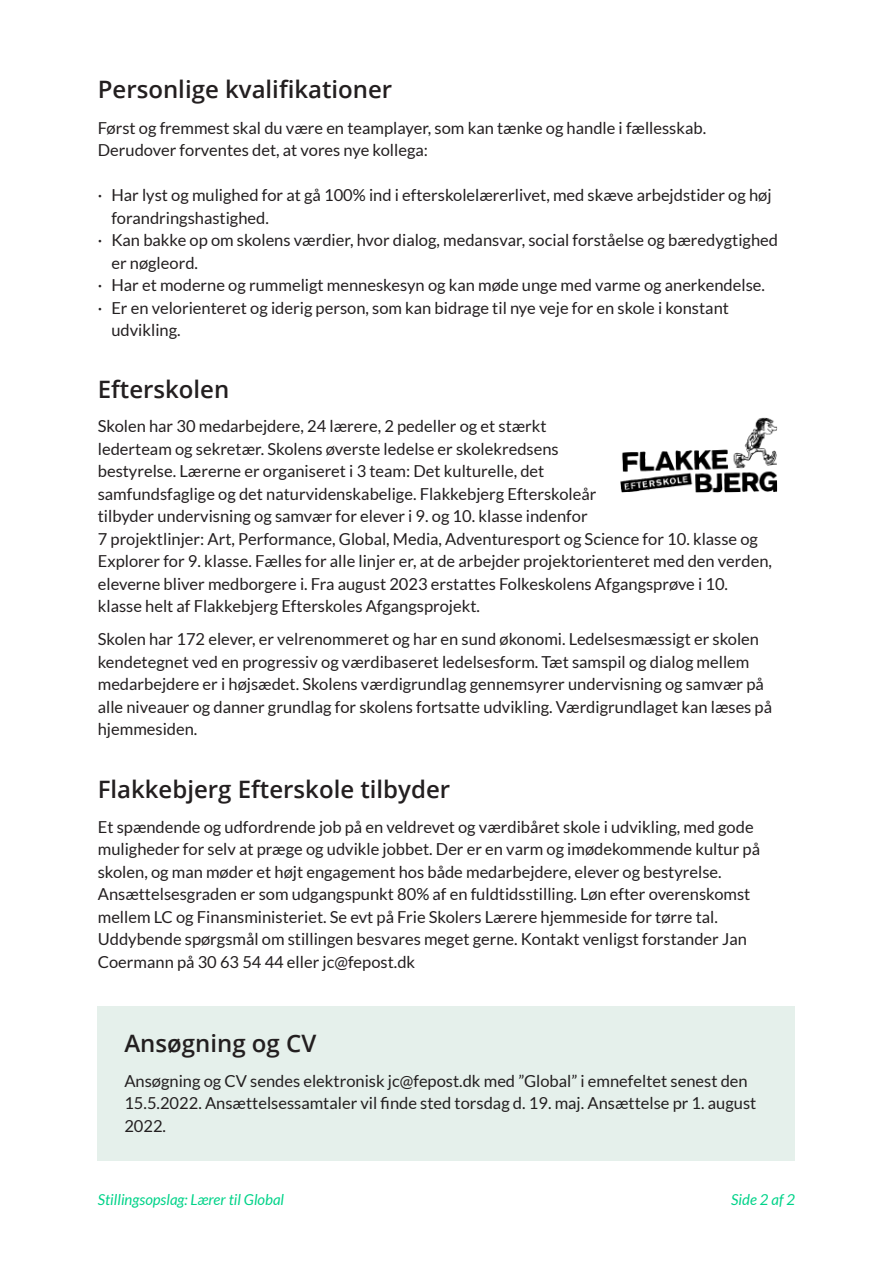
<style>
.page{position:relative;width:893px;height:1263px;background:#fff}
.page>*{position:absolute;margin:0;border:0;box-sizing:border-box;transform-origin:0 0}
.t1{font:600 24px "Open Sans";color:#231f20}
.t2{font:16.5px/22.5px "Lato";color:#231f20}
.t3{font:italic 15px "Lato";color:#00d389}
</style>
<div class="page">
<svg style="left:620px;top:417px;width:158px;height:76px"></svg>
<div style="left:98px;top:1006px;width:697px;height:155px;background:#e5f0eb"></div>
<p class="t1" style="left:98px;top:73px;width:296px">Personlige kvalifikationer</p>
<p class="t2" style="left:98px;top:117px;width:610px">Først og fremmest skal du være en teamplayer, som kan tænke og handle i fællesskab.</p>
<p class="t2" style="left:98px;top:139px;width:332px">Derudover forventes det, at vores nye kollega:</p>
<p class="t2" style="left:98px;top:184px;width:6px">·</p>
<p class="t2" style="left:111px;top:184px;width:662px">Har lyst og mulighed for at gå 100% ind i efterskolelærerlivet, med skæve arbejdstider og høj forandringshastighed.</p>
<p class="t2" style="left:111px;top:229px;width:668px">Kan bakke op om skolens værdier, hvor dialog, medansvar, social forståelse og bæredygtighed er nøgleord.</p>
<p class="t2" style="left:111px;top:274px;width:655px">Har et moderne og rummeligt menneskesyn og kan møde unge med varme og anerkendelse.</p>
<p class="t2" style="left:111px;top:296px;width:619px">Er en velorienteret og iderig person, som kan bidrage til nye veje for en skole i konstant udvikling.</p>
<p class="t2" style="left:98px;top:229px;width:6px">·</p>
<p class="t2" style="left:98px;top:274px;width:6px">·</p>
<p class="t2" style="left:98px;top:296px;width:6px">·</p>
<p class="t1" style="left:98px;top:373px;width:133px">Efterskolen</p>
<p class="t2" style="left:98px;top:415px;width:676px">Skolen har 30 medarbejdere, 24 lærere, 2 pedeller og et stærkt<br>lederteam og sekretær. Skolens øverste ledelse er skolekredsens<br>bestyrelse. Lærerne er organiseret i 3 team: Det kulturelle, det<br>samfundsfaglige og det naturvidenskabelige. Flakkebjerg Efterskoleår<br>tilbyder undervisning og samvær for elever i 9. og 10. klasse indenfor<br>7 projektlinjer: Art, Performance, Global, Media, Adventuresport og Science for 10. klasse og Explorer for 9. klasse. Fælles for alle linjer er, at de arbejder projektorienteret med den verden, eleverne bliver medborgere i. Fra august 2023 erstattes Folkeskolens Afgangsprøve i 10. klasse helt af Flakkebjerg Efterskoles Afgangsprojekt.</p>
<p class="t2" style="left:98px;top:628px;width:676px">Skolen har 172 elever, er velrenommeret og har en sund økonomi. Ledelsesmæssigt er skolen kendetegnet ved en progressiv og værdibaseret ledelsesform. Tæt samspil og dialog mellem medarbejdere er i højsædet. Skolens værdigrundlag gennemsyrer undervisning og samvær på alle niveauer og danner grundlag for skolens fortsatte udvikling. Værdigrundlaget kan læses på hjemmesiden.</p>
<p class="t1" style="left:98px;top:773px;width:354px">Flakkebjerg Efterskole tilbyder</p>
<p class="t2" style="left:98px;top:815px;width:664px">Et spændende og udfordrende job på en veldrevet og værdibåret skole i udvikling, med gode muligheder for selv at præge og udvikle jobbet. Der er en varm og imødekommende kultur på skolen, og man møder et højt engagement hos både medarbejdere, elever og bestyrelse.</p>
<p class="t2" style="left:98px;top:883px;width:654px">Ansættelsesgraden er som udgangspunkt 80% af en fuldtidsstilling. Løn efter overenskomst mellem LC og Finansministeriet. Se evt på Frie Skolers Lærere hjemmeside for tørre tal.<br>Uddybende spørgsmål om stillingen besvares meget gerne. Kontakt venligst forstander Jan Coermann på 30 63 54 44 eller jc@fepost.dk</p>
<p class="t1" style="left:124px;top:1027px;width:193px">Ansøgning og CV</p>
<p class="t2" style="left:124px;top:1069px;width:633px">Ansøgning og CV sendes elektronisk jc@fepost.dk med ”Global” i emnefeltet senest den<br>15.5.2022. Ansættelsessamtaler vil finde sted torsdag d. 19. maj. Ansættelse pr 1. august<br>2022.</p>
<p class="t3" style="left:98px;top:1191px;width:188px">Stillingsopslag: Lærer til Global</p>
<p class="t3" style="left:731px;top:1191px;width:65px">Side 2 af 2</p>
</div>
